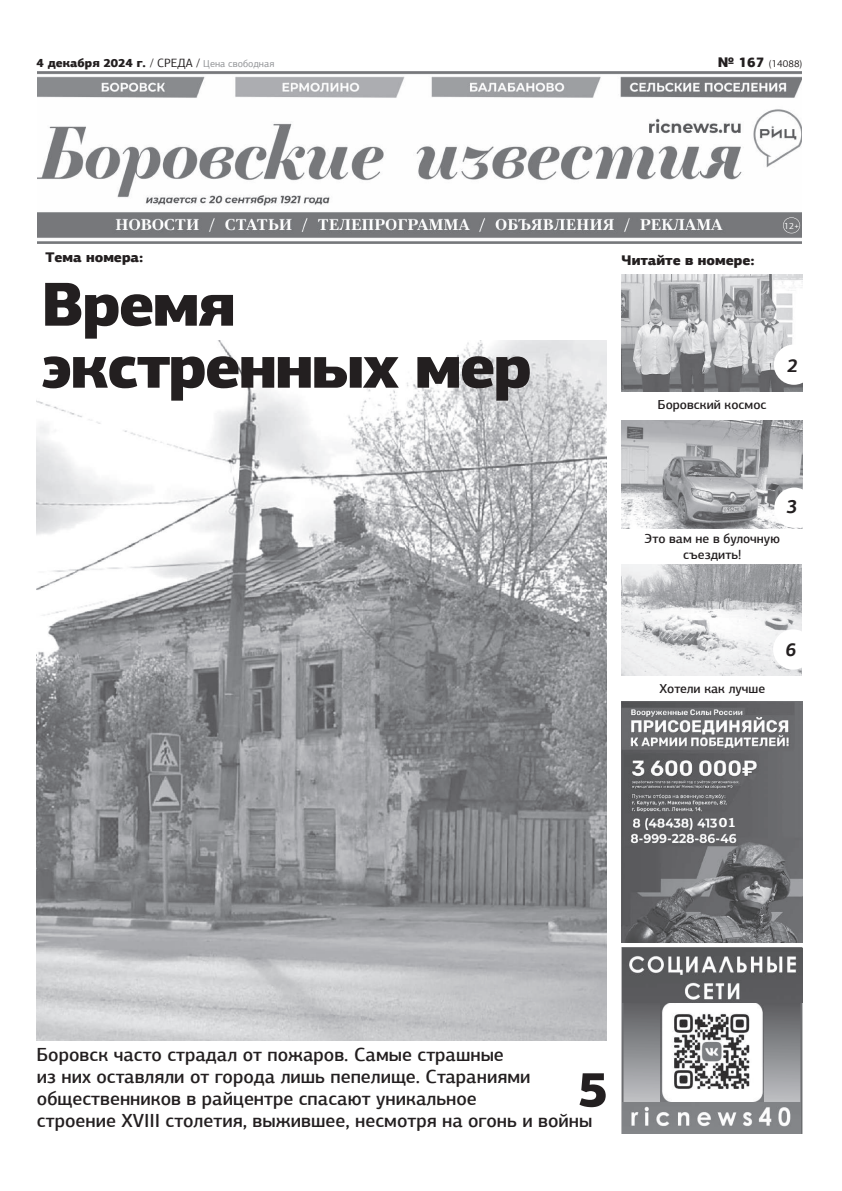
<style>
.page{position:relative;width:842px;height:1191px;background:#fff}
.page>*{position:absolute;margin:0;border:0;box-sizing:border-box;transform-origin:0 0}
.t1{font:900 62px/62px "PF Agora Sans Pro";letter-spacing:-.03em;color:#231f20}
.t2{font:900 50px "PF Agora Sans Pro";color:#231f20}
.t3{font:500 19px/22px "PF Agora Sans Pro";color:#231f20}
.t4{font:italic 700 19px "PF Agora Sans Pro";color:#231f20}
.t5{font:900 14px "PF Agora Sans Pro";color:#231f20}
.t6{font:500 13px/15.6px "PF Agora Sans Pro";color:#231f20;text-align:center}
.t7{font:700 13px "Bookman Old Style";color:#fff}
.t8{font:900 12px "PF Agora Sans Pro";color:#231f20}
.t9{font:10px "PF Agora Sans Pro";color:#231f20}
.t10{font:9px "PF Agora Sans Pro";color:#fff}
.s1{font-weight:400}
.s2{font-weight:400;font-size:10px;color:#939598}
.s3{font-weight:900;font-size:14px}
</style>
<div class="page">
<img style="left:37px;top:72px;width:765px;height:172px">
<svg style="left:783px;top:217px;width:17px;height:16px"></svg>
<img style="left:622px;top:275px;width:180px;height:116px">
<img style="left:622px;top:420px;width:181px;height:109px">
<img style="left:622px;top:564px;width:180px;height:112px">
<div style="left:774px;top:344px;width:40px;height:41px;background:#fff;border-radius:50%"></div>
<div style="left:773px;top:629px;width:40px;height:41px;background:#fff;border-radius:50%"></div>
<div style="left:774px;top:488px;width:40px;height:40px;background:#fff;border-radius:50%"></div>
<svg style="left:622px;top:947px;width:180px;height:187px;background:#898b8e"></svg>
<img style="left:661px;top:1002px;width:102px;height:101px">
<img style="left:622px;top:1103px;width:179px;height:30px">
<img style="left:622px;top:948px;width:180px;height:54px">
<img style="left:37px;top:341px;width:570px;height:700px">
<img style="left:622px;top:702px;width:181px;height:240px">
<div style="left:718px;top:818px;width:19px;height:14px;background:#636366"></div>
<p class="t8" style="left:37px;top:58px;width:239px">4 декабря 2024 г. <span class="s1">/ СРЕДА /</span> <span class="s2">Цена свободная</span></p>
<p class="t9" style="left:718px;top:60px;width:86px"><span class="s3">№ 167</span> (14088)</p>
<p class="t5" style="left:45px;top:251px;width:100px">Тема номера:</p>
<h1 class="t1" style="left:41px;top:279px;width:492px">Время экстренных мер</h1>
<p class="t5" style="left:622px;top:255px;width:135px">Читайте в номере:</p>
<p class="t10" style="left:784px;top:222px;width:17px">12+</p>
<p class="t6" style="left:658px;top:398px;width:110px">Боровский космос</p>
<p class="t4" style="left:787px;top:357px;width:12px">2</p>
<p class="t4" style="left:786px;top:499px;width:12px">3</p>
<p class="t6" style="left:645px;top:532px;width:137px">Это вам не в булочную съездить!</p>
<p class="t6" style="left:659px;top:682px;width:107px">Хотели как лучше</p>
<p class="t4" style="left:786px;top:642px;width:12px">6</p>
<p class="t7" style="left:719px;top:815px;width:19px">01</p>
<p class="t3" style="left:37px;top:1045px;width:557px">Боровск часто страдал от пожаров. Самые страшные<br>из них оставляли от города лишь пепелище. Стараниями общественников в райцентре спасают уникальное<br>строение XVIII столетия, выжившее, несмотря на огонь и войны</p>
<h2 class="t2" style="left:577px;top:1069px;width:32px">5</h2>
</div>
